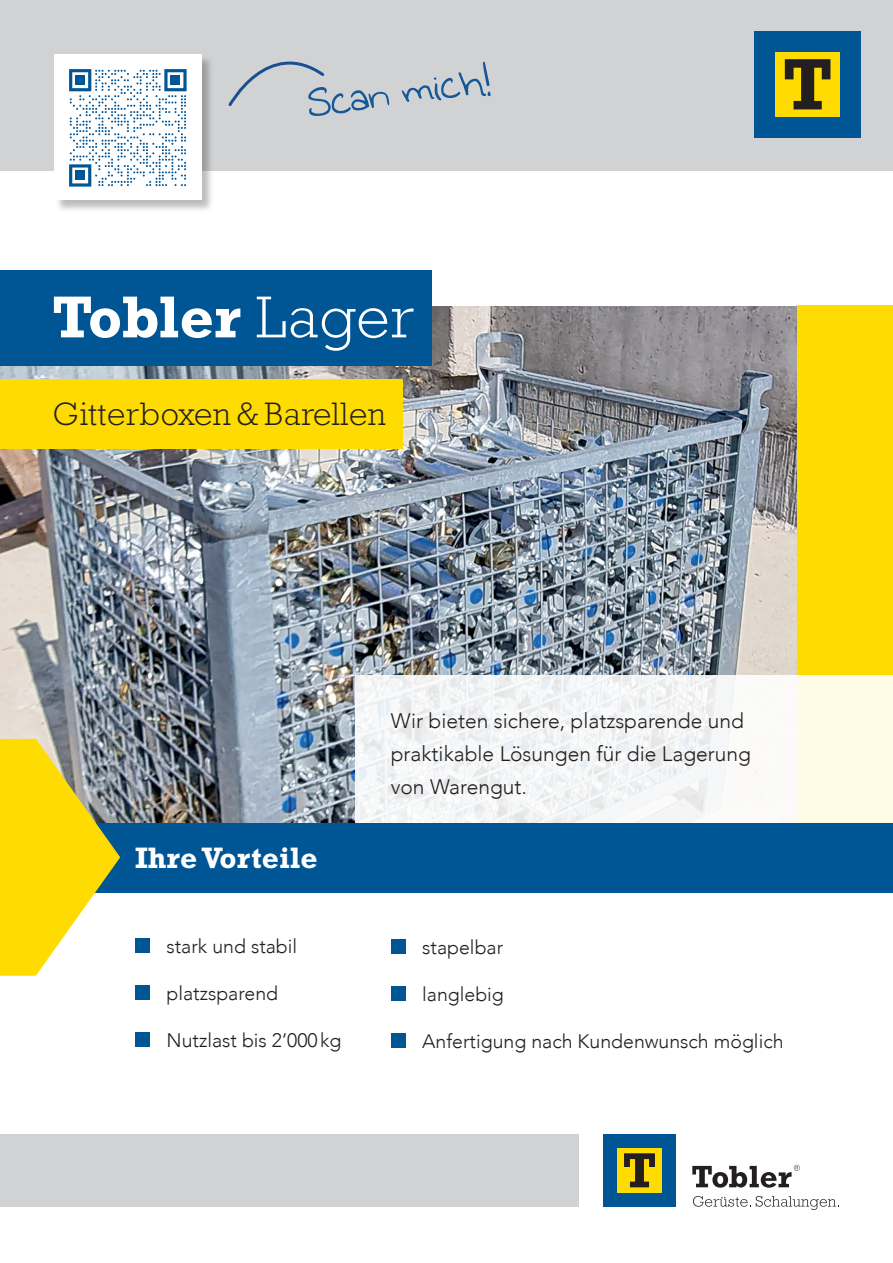
<style>
.page{position:relative;width:893px;height:1263px;background:#fff}
.page>*{position:absolute;margin:0;border:0;box-sizing:border-box;transform-origin:0 0}
.t1{font:700 60px "Rockwell Std";color:#fff}
.t2{font:52.5px "Emmys Handwriting";color:#145897}
.t3{font:300 33px "Rockwell Std";letter-spacing:.02em;color:#231f20}
.t4{font:700 30px "Rockwell Std";color:#fff}
.t5{font:300 21px/33px "Avenir";color:#231f20}
.t6{font:300 19.5px "Avenir";color:#231f20}
.s1{font-weight:300}
</style>
<div class="page">
<img style="left:0;top:307px;width:797px;height:516px">
<div style="left:0;top:380px;width:403px;height:69px;background:#ffdc01"></div>
<div style="left:797px;top:306px;width:96px;height:517px;background:#ffdc01"></div>
<svg style="left:355px;top:675px;width:538px;height:148px;fill:#f7f8f6"></svg>
<div style="left:391px;top:939px;width:14px;height:15px;background:#005595"></div>
<div style="left:391px;top:986px;width:14px;height:15px;background:#005595"></div>
<div style="left:391px;top:1033px;width:14px;height:15px;background:#005595"></div>
<div style="left:0;top:823px;width:893px;height:69px;background:#005595"></div>
<div style="left:135px;top:938px;width:15px;height:15px;background:#005595"></div>
<div style="left:135px;top:985px;width:15px;height:15px;background:#005595"></div>
<div style="left:135px;top:1032px;width:15px;height:15px;background:#005595"></div>
<svg style="left:0;top:739px;width:120px;height:237px"></svg>
<div style="left:0;top:0;width:893px;height:170px;background:#d1d2d4"></div>
<div style="left:55px;top:55px;width:159px;height:158px;background:#231f20;opacity:.3"></div>
<div style="left:54px;top:54px;width:148px;height:146px;background:#fff"></div>
<div style="left:0;top:270px;width:432px;height:96px;background:#005595"></div>
<svg style="left:228px;top:61px;width:97px;height:45px"></svg>
<div style="left:754px;top:31px;width:107px;height:107px;background:#005595"></div>
<div style="left:775px;top:52px;width:65px;height:65px;background:#ffdc01"></div>
<svg style="left:785px;top:59px;width:45px;height:50px"></svg>
<div style="left:0;top:1134px;width:578px;height:72px;background:#d1d2d4"></div>
<div style="left:603px;top:1134px;width:72px;height:72px;background:#005595"></div>
<div style="left:617px;top:1148px;width:44px;height:44px;background:#ffdc01"></div>
<svg style="left:624px;top:1153px;width:31px;height:34px"></svg>
<svg style="left:693px;top:1196px;width:146px;height:14px"></svg>
<svg style="left:692px;top:1165px;width:108px;height:23px"></svg>
<svg style="left:69px;top:69px;width:118px;height:118px"></svg>
<div style="left:75px;top:75px;width:10px;height:10px;background:#005595"></div>
<div style="left:171px;top:75px;width:9px;height:10px;background:#005595"></div>
<div style="left:75px;top:171px;width:10px;height:9px;background:#005595"></div>
<h2 class="t2" style="left:304px;top:77px;width:185px;rotate:-8deg">Scan mich!</h2>
<h1 class="t1" style="left:52px;top:282px;width:364px">Tobler <span class="s1">Lager</span></h1>
<h3 class="t3" style="left:53px;top:395px;width:334px">Gitterboxen&amp;Barellen</h3>
<h3 class="t4" style="left:135px;top:840px;width:184px">Ihre Vorteile</h3>
<p class="t6" style="left:167px;top:935px;width:132px">stark und stabil</p>
<p class="t6" style="left:167px;top:982px;width:113px">platzsparend</p>
<p class="t6" style="left:167px;top:1029px;width:176px">Nutzlast bis 2’000kg</p>
<p class="t5" style="left:391px;top:704px;width:362px">Wir bieten sichere, platzsparende und praktikable Lösungen für die Lagerung von Warengut.</p>
<p class="t6" style="left:422px;top:936px;width:82px">stapelbar</p>
<p class="t6" style="left:422px;top:983px;width:83px">langlebig</p>
<p class="t6" style="left:422px;top:1030px;width:363px">Anfertigung nach Kundenwunsch möglich</p>
</div>
